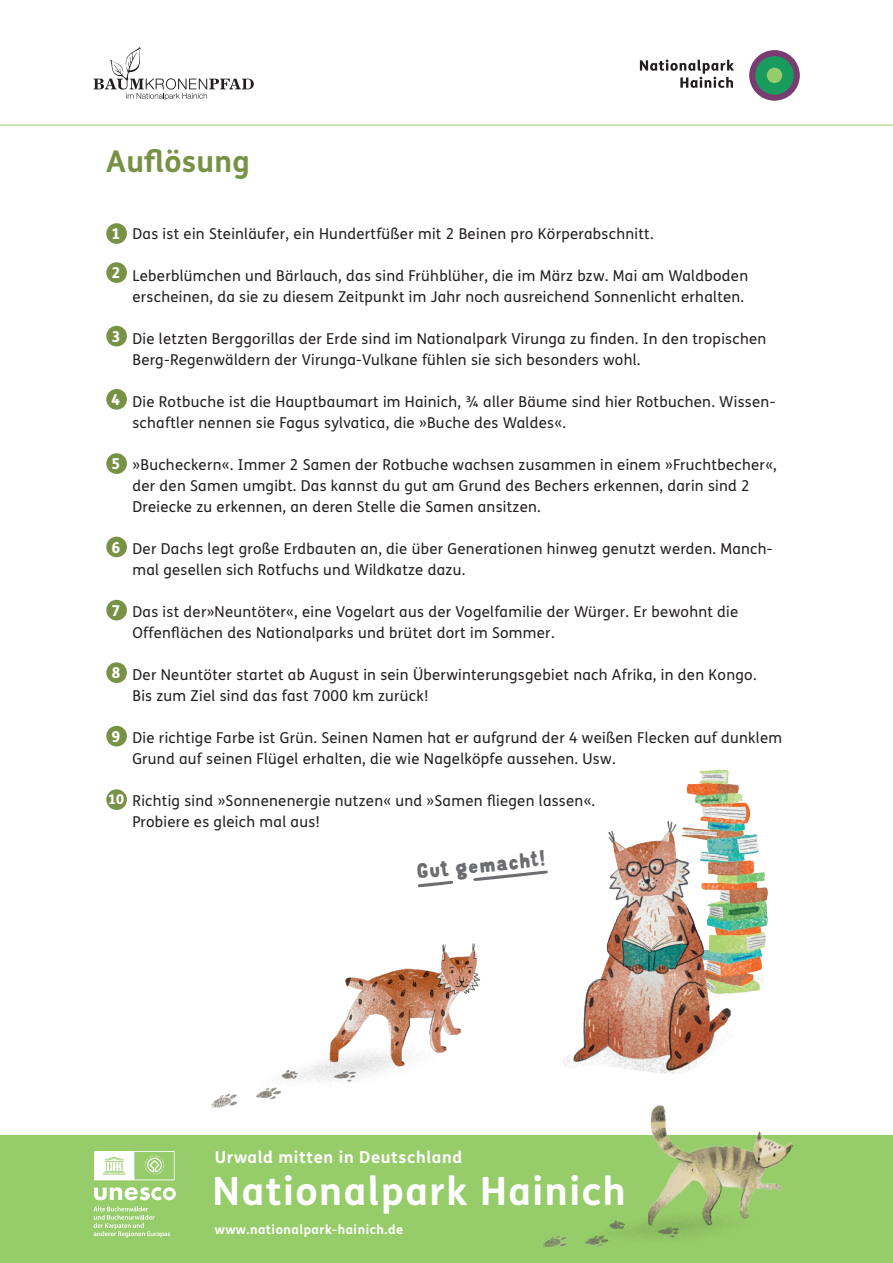
<style>
.page{position:relative;width:893px;height:1263px;background:#fff}
.page>*{position:absolute;margin:0;border:0;box-sizing:border-box;transform-origin:0 0}
.t1{font:700 39px "FS Me";letter-spacing:.04em;color:#fff}
.NPH_Überschrift{font:700 30px "FS Me";letter-spacing:.01em;color:#789245}
.Rätselschrift{font:21px "Mr Dodo Medium Rounded";color:#6c6d70}
.t2{font:700 16.5px "FS Me";letter-spacing:.04em;color:#fff}
.Antwort_Myriad{font:15px/21px "FS Me";letter-spacing:.02em;color:#231f20}
.Fließtext{font:800 15px "FS Me";color:#fff}
.Fließtext-2{font:800 13.5px "FS Me";color:#fff}
.t3{font:700 12.75px "FS Me";letter-spacing:.04em;color:#fff}
</style>
<div class="page">
<svg style="left:94px;top:47px;width:160px;height:53px"></svg>
<div style="left:749px;top:50px;width:51px;height:51px;background:#793c70;border-radius:50%"></div>
<div style="left:755px;top:56px;width:39px;height:39px;background:#179c5d;border-radius:50%"></div>
<div style="left:767px;top:68px;width:15px;height:15px;background:#97cc6a;border-radius:50%"></div>
<svg style="left:640px;top:60px;width:94px;height:28px"></svg>
<hr style="left:0;top:125px;width:893px;height:1px;background:#97cc6a">
<div style="left:0;top:1135px;width:893px;height:128px;background:#97cc6a"></div>
<img style="left:542px;top:1105px;width:251px;height:143px">
<svg style="left:94px;top:1206px;width:76px;height:31px"></svg>
<svg style="left:94px;top:1187px;width:82px;height:13px"></svg>
<svg style="left:94px;top:1151px;width:81px;height:29px"></svg>
<img style="left:686px;top:769px;width:82px;height:223px">
<img style="left:563px;top:815px;width:186px;height:259px">
<img style="left:211px;top:943px;width:269px;height:165px">
<svg style="left:473px;top:871px;width:75px;height:10px"></svg>
<svg style="left:418px;top:881px;width:35px;height:6px"></svg>
<div style="left:106px;top:223px;width:21px;height:21px;background:#789245;border-radius:50%"></div>
<div style="left:106px;top:262px;width:21px;height:21px;background:#789245;border-radius:50%"></div>
<div style="left:106px;top:326px;width:21px;height:20px;background:#789245;border-radius:50%"></div>
<div style="left:106px;top:389px;width:21px;height:21px;background:#789245;border-radius:50%"></div>
<div style="left:106px;top:453px;width:21px;height:21px;background:#789245;border-radius:50%"></div>
<div style="left:106px;top:537px;width:21px;height:20px;background:#789245;border-radius:50%"></div>
<div style="left:106px;top:600px;width:21px;height:20px;background:#789245;border-radius:50%"></div>
<div style="left:106px;top:662px;width:21px;height:21px;background:#789245;border-radius:50%"></div>
<div style="left:106px;top:726px;width:21px;height:20px;background:#789245;border-radius:50%"></div>
<div style="left:106px;top:789px;width:21px;height:21px;background:#789245;border-radius:50%"></div>
<p class="NPH_Überschrift" style="left:106px;top:139px;width:145px">Auflösung</p>
<p class="Fließtext" style="left:112px;top:222px;width:10px">1</p>
<p class="Fließtext" style="left:112px;top:261px;width:10px">2</p>
<p class="Fließtext" style="left:112px;top:325px;width:10px">3</p>
<p class="Fließtext" style="left:112px;top:388px;width:10px">4</p>
<p class="Fließtext" style="left:112px;top:452px;width:10px">5</p>
<p class="Fließtext" style="left:112px;top:535px;width:10px">6</p>
<p class="Fließtext" style="left:112px;top:598px;width:10px">7</p>
<p class="Fließtext" style="left:112px;top:661px;width:10px">8</p>
<p class="Fließtext" style="left:112px;top:724px;width:10px">9</p>
<p class="Fließtext-2" style="left:108px;top:788px;width:17px">10</p>
<p class="Antwort_Myriad" style="left:132px;top:223px;width:523px">Das ist ein Steinläufer, ein Hundertfüßer mit 2 Beinen pro Körperabschnitt.</p>
<p class="Antwort_Myriad" style="left:132px;top:265px;width:617px">Leberblümchen und Bärlauch, das sind Frühblüher, die im März bzw. Mai am Waldboden erscheinen, da sie zu diesem Zeitpunkt im Jahr noch ausreichend Sonnenlicht erhalten.</p>
<p class="Antwort_Myriad" style="left:132px;top:328px;width:635px">Die letzten Berggorillas der Erde sind im Nationalpark Virunga zu finden. In den tropischen<br>Berg-Regenwäldern der Virunga-Vulkane fühlen sie sich besonders wohl.</p>
<p class="Antwort_Myriad" style="left:132px;top:391px;width:644px">Die Rotbuche ist die Hauptbaumart im Hainich, ¾ aller Bäume sind hier Rotbuchen. Wissen&shy;schaftler nennen sie Fagus sylvatica, die »Buche des Waldes«.</p>
<p class="Antwort_Myriad" style="left:132px;top:454px;width:646px">»Bucheckern«. Immer 2 Samen der Rotbuche wachsen zusammen in einem »Fruchtbecher«, der den Samen umgibt. Das kannst du gut am Grund des Bechers erkennen, darin sind 2<br>Dreiecke zu erkennen, an deren Stelle die Samen ansitzen.</p>
<p class="Antwort_Myriad" style="left:132px;top:538px;width:642px">Der Dachs legt große Erdbauten an, die über Generationen hinweg genutzt werden. Manch&shy;mal gesellen sich Rotfuchs und Wildkatze dazu.</p>
<p class="Antwort_Myriad" style="left:132px;top:601px;width:607px">Das ist der»Neuntöter«, eine Vogelart aus der Vogelfamilie der Würger. Er bewohnt die<br>Offenflächen des Nationalparks und brütet dort im Sommer.</p>
<p class="Antwort_Myriad" style="left:132px;top:664px;width:626px">Der Neuntöter startet ab August in sein Überwinterungsgebiet nach Afrika, in den Kongo.<br>Bis zum Ziel sind das fast 7000 km zurück!</p>
<p class="Antwort_Myriad" style="left:132px;top:727px;width:651px">Die richtige Farbe ist Grün. Seinen Namen hat er aufgrund der 4 weißen Flecken auf dunklem<br>Grund auf seinen Flügel erhalten, die wie Nagelköpfe aussehen. Usw.</p>
<p class="Antwort_Myriad" style="left:132px;top:790px;width:464px">Richtig sind »Sonnenenergie nutzen« und »Samen fliegen lassen«.<br>Probiere es gleich mal aus!</p>
<p class="Rätselschrift" style="left:415px;top:858px;width:131px;rotate:-6deg">Gut gemacht!</p>
<p class="t2" style="left:215px;top:1145px;width:249px">Urwald mitten in Deutschland</p>
<h1 class="t1" style="left:213px;top:1161px;width:415px">Nationalpark Hainich</h1>
<p class="t3" style="left:215px;top:1220px;width:190px">www.nationalpark-hainich.de</p>
</div>
